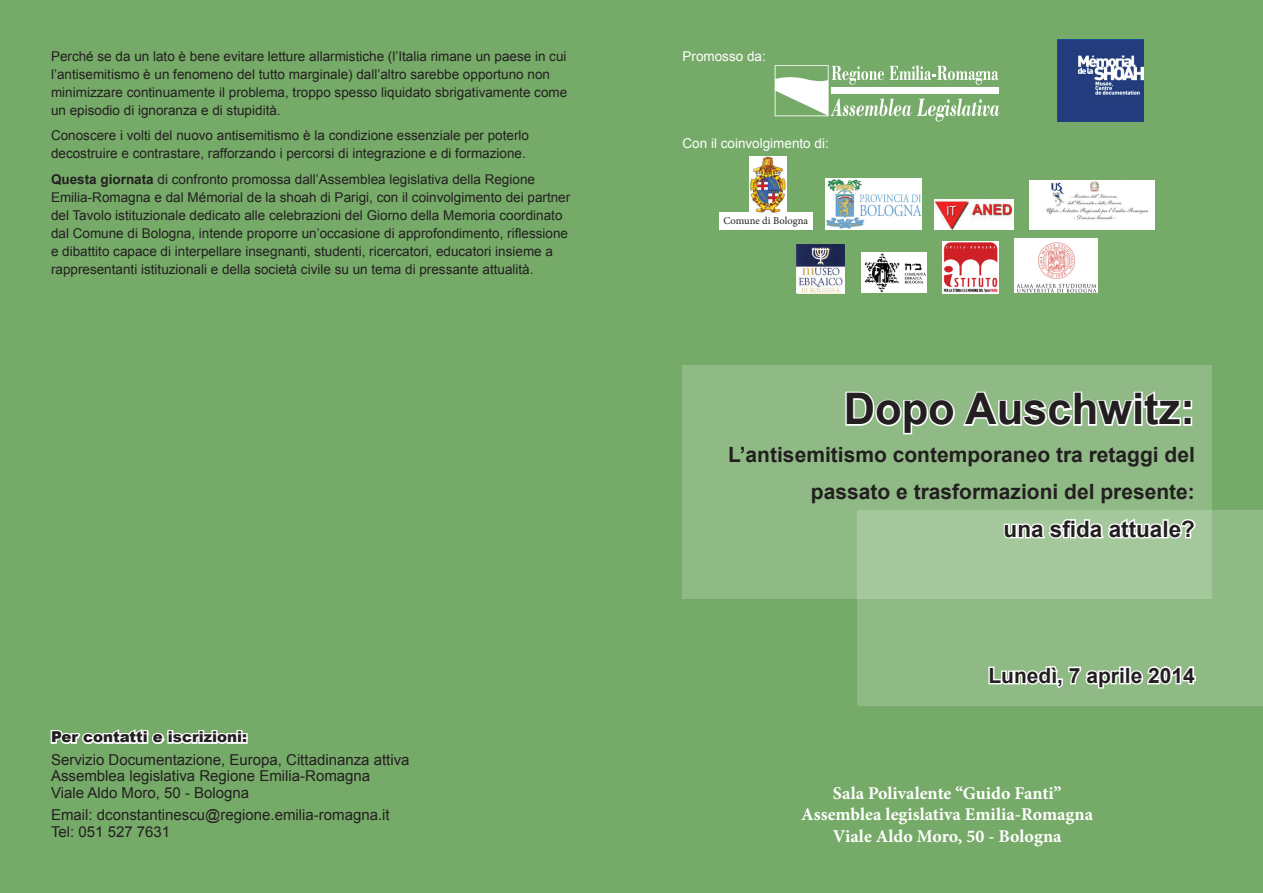
<style>
.page{position:relative;width:1263px;height:893px;background:#76aa68}
.page>*{position:absolute;margin:0;border:0;box-sizing:border-box;transform-origin:0 0}
.t1{font:700 43.5px "Arial";color:#231f20}
.t2{font:700 22.5px "Arial";color:#231f20}
.t3{font:700 21px/37.5px "Arial";color:#231f20;text-align:right}
.t4{font:700 18px/21.6px "Minion Pro";color:#fff;text-align:center}
.t5{font:15px/16.5px "Arial";color:#231f20}
.t6{font:900 15px "Arial";color:#231f20}
.t7{font:13.5px/18px "Arial";color:#231f20}
.t8{font:13.5px "Arial";color:#fff}
.t9{font:10.5px "Minion Pro";color:#231f20}
.s1{font-weight:700}
</style>
<div class="page">
<div style="left:682px;top:365px;width:530px;height:233px;background:#90ba85"></div>
<svg style="left:857px;top:510px;width:406px;height:196px;fill:#90ba85"></svg>
<svg style="left:50px;top:729px;width:193px;height:15px"></svg>
<div style="left:237px;top:733px;width:6px;height:11px;border:3px solid #fff"></div>
<div style="left:241px;top:733px;width:7px;height:6px;border:3px solid #fff"></div>
<div style="left:241px;top:738px;width:7px;height:6px;border:3px solid #fff"></div>
<svg style="left:845px;top:391px;width:348px;height:44px"></svg>
<svg style="left:1002px;top:510px;width:196px;height:31px"></svg>
<svg style="left:987px;top:658px;width:210px;height:32px"></svg>
<svg style="left:775px;top:65px;width:224px;height:56px"></svg>
<img style="left:1058px;top:39px;width:85px;height:82px">
<img style="left:861px;top:253px;width:65px;height:40px">
<img style="left:1015px;top:238px;width:82px;height:55px">
<img style="left:825px;top:179px;width:96px;height:50px">
<img style="left:797px;top:245px;width:48px;height:48px">
<img style="left:1029px;top:181px;width:125px;height:48px">
<img style="left:934px;top:199px;width:79px;height:30px">
<div style="left:719px;top:212px;width:93px;height:17px;background:#fff"></div>
<img style="left:749px;top:157px;width:37px;height:56px">
<img style="left:943px;top:241px;width:56px;height:52px">
<p class="t7" style="left:51px;top:47px;width:518px">Perché se da un lato è bene evitare letture allarmistiche (l’Italia rimane un paese in cui l’antisemitismo è un fenomeno del tutto marginale) dall’altro sarebbe opportuno non minimizzare continuamente il problema, troppo spesso liquidato sbrigativamente come un episodio di ignoranza e di stupidità.</p>
<p class="t7" style="left:51px;top:127px;width:479px">Conoscere i volti del nuovo antisemitismo è la condizione essenziale per poterlo decostruire e contrastare, rafforzando i percorsi di integrazione e di formazione.</p>
<p class="t7" style="left:51px;top:170px;width:521px"><span class="s1">Questa giornata</span> di confronto promossa dall’Assemblea legislativa della Regione Emilia-Romagna e dal Mémorial de la shoah di Parigi, con il coinvolgimento dei partner del Tavolo istituzionale dedicato alle celebrazioni del Giorno della Memoria coordinato dal Comune di Bologna, intende proporre un’occasione di approfondimento, riflessione e dibattito capace di interpellare insegnanti, studenti, ricercatori, educatori insieme a rappresentanti istituzionali e della società civile su un tema di pressante attualità.</p>
<p class="t6" style="left:51px;top:726px;width:197px">Per contatti e iscrizioni:</p>
<p class="t5" style="left:51px;top:751px;width:360px">Servizio Documentazione, Europa, Cittadinanza attiva<br>Assemblea legislativa Regione Emilia-Romagna<br>Viale Aldo Moro, 50 - Bologna</p>
<p class="t5" style="left:51px;top:807px;width:340px">Email: dconstantinescu@regione.emilia-romagna.it<br>Tel: 051 527 7631</p>
<p class="t8" style="left:682px;top:47px;width:85px">Promosso da:</p>
<p class="t8" style="left:682px;top:134px;width:148px">Con il coinvolgimento di:</p>
<p class="t9" style="left:723px;top:214px;width:86px">Comune di Bologna</p>
<h1 class="t1" style="left:844px;top:380px;width:353px">Dopo Auschwitz:</h1>
<h3 class="t3" style="left:728px;top:436px;width:468px">L’antisemitismo contemporaneo tra retaggi del passato e trasformazioni del presente:</h3>
<h2 class="t2" style="left:1004px;top:514px;width:193px">una sfida attuale?</h2>
<h3 class="t3" style="left:988px;top:657px;width:208px">Lunedì, 7 aprile 2014</h3>
<h3 class="t4" style="left:801px;top:782px;width:293px">Sala Polivalente “Guido Fanti”<br>Assemblea legislativa Emilia-Romagna<br>Viale Aldo Moro, 50 - Bologna</h3>
</div>
